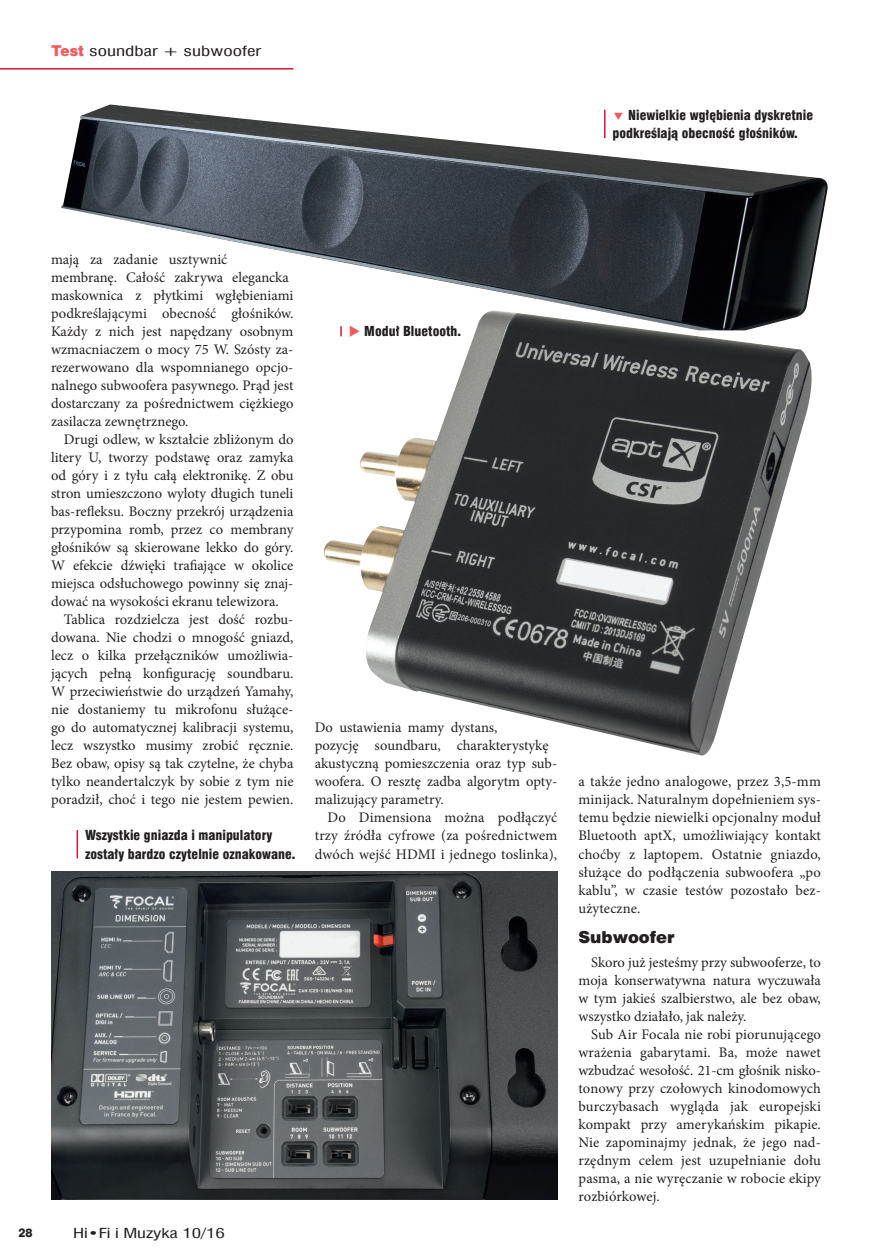
<style>
.page{position:relative;width:872px;height:1255px;background:#fff}
.page>*{position:absolute;margin:0;border:0;box-sizing:border-box;transform-origin:0 0}
.srodtytuly{font:16.5px "Swis 721 Blk EU";color:#231f20}
.tekst{font:14.55px/18px "Minion Pro";color:#231f20;text-align:justify}
.t1{font:13.8px "Swis 721 Cn EU";color:#231f20;scale:1.4 1}
.podpis_do_ilustracji{font:13.5px/18px "Swis 721 Blk Cn EU";color:#231f20}
.t2{font:13.5px "Swis 721 Cn EU";letter-spacing:-.005em;color:#231f20;scale:1.4 1}
.t3{font:12px "Swis 721 Hv EU";color:#231f20}
.s1{font-family:"Swis 721 Blk 2 EU";color:#f05c5e}
.s2{color:#f05c5e}
</style>
<div class="page">
<hr style="left:0;top:68px;width:293px;height:2px;background:#d71634">
<img style="left:61px;top:104px;width:767px;height:206px">
<img style="left:51px;top:871px;width:506px;height:328px">
<svg style="left:604px;top:110px;width:1px;height:28px"></svg>
<img style="left:323px;top:310px;width:489px;height:446px">
<svg style="left:340px;top:326px;width:2px;height:10px"></svg>
<svg style="left:77px;top:830px;width:1px;height:28px"></svg>
<svg style="left:614px;top:113px;width:9px;height:7px"></svg>
<p class="t1" style="left:51px;top:41px;width:152px"><span class="s1">Test</span> soundbar + subwoofer</p>
<p class="podpis_do_ilustracji" style="left:612px;top:107px;width:202px;text-indent:16px">Niewielkie wgłębienia dyskretnie podkreślają obecność głośników.</p>
<p class="tekst" style="left:51px;top:250px;width:244px;text-align:left">mają za zadanie usztywnić membranę. Całość zakrywa elegancka maskownica z płytkimi wgłębieniami podkreślającymi obecność głośników.<br>Każdy z nich jest napędzany osobnym wzmacniaczem o mocy 75 W. Szósty za&shy;rezerwowano dla wspomnianego opcjo&shy;nalnego subwoofera pasywnego. Prąd jest dostarczany za pośrednictwem ciężkiego zasilacza zewnętrznego.</p>
<p class="tekst" style="left:51px;top:430px;width:244px;text-indent:13px">Drugi odlew, w kształcie zbliżonym do litery U, tworzy podstawę oraz zamyka od góry i z tyłu całą elektronikę. Z obu stron umieszczono wyloty długich tuneli bas-refleksu. Boczny przekrój urządzenia przypomina romb, przez co membrany głośników są skierowane lekko do góry.<br>W efekcie dźwięki trafiające w okolice miejsca odsłuchowego powinny się znaj&shy;dować na wysokości ekranu telewizora.</p>
<p class="tekst" style="left:51px;top:610px;width:244px;text-indent:13px">Tablica rozdzielcza jest dość rozbu&shy;dowana. Nie chodzi o mnogość gniazd, lecz o kilka przełączników umożliwia&shy;jących pełną konfigurację soundbaru.<br>W przeciwieństwie do urządzeń Yamahy, nie dostaniemy tu mikrofonu służące&shy;go do automatycznej kalibracji systemu, lecz wszystko musimy zrobić ręcznie.<br>Bez obaw, opisy są tak czytelne, że chyba tylko neandertalczyk by sobie z tym nie poradził, choć i tego nie jestem pewien.</p>
<p class="podpis_do_ilustracji" style="left:85px;top:827px;width:212px">Wszystkie gniazda i manipulatory zostały bardzo czytelnie oznakowane.</p>
<p class="podpis_do_ilustracji" style="left:349px;top:323px;width:114px"><span class="s2">◆</span> Moduł Bluetooth.</p>
<p class="tekst" style="left:315px;top:718px;width:244px;text-align:left">Do ustawienia mamy dystans,<br>pozycję soundbaru, charakterystykę akustyczną pomieszczenia oraz typ sub&shy;woofera. O resztę zadba algorytm opty&shy;malizujący parametry.</p>
<p class="tekst" style="left:315px;top:808px;width:244px;text-indent:13px">Do Dimensiona można podłączyć trzy źródła cyfrowe (za pośrednictwem dwóch wejść HDMI i jednego toslinka),</p>
<p class="t3" style="left:18px;top:1225px;width:16px">28</p>
<p class="t2" style="left:73px;top:1224px;width:110px">Hi•Fi i Muzyka 10/16</p>
<p class="tekst" style="left:578px;top:772px;width:244px">a także jedno analogowe, przez 3,5-mm minijack. Naturalnym dopełnieniem sys&shy;temu będzie niewielki opcjonalny moduł Bluetooth aptX, umożliwiający kontakt choćby z laptopem. Ostatnie gniazdo, służące do podłączenia subwoofera „po kablu”, w czasie testów pozostało bez&shy;użyteczne.</p>
<p class="srodtytuly" style="left:578px;top:926px;width:98px">Subwoofer</p>
<p class="tekst" style="left:578px;top:952px;width:244px;text-indent:13px">Skoro już jesteśmy przy subwooferze, to moja konserwatywna natura wyczuwała w tym jakieś szalbierstwo, ale bez obaw, wszystko działało, jak należy.</p>
<p class="tekst" style="left:578px;top:1024px;width:244px;text-indent:13px">Sub Air Focala nie robi piorunującego wrażenia gabarytami. Ba, może nawet wzbudzać wesołość. 21-cm głośnik nisko&shy;tonowy przy czołowych kinodomowych burczybasach wygląda jak europejski kompakt przy amerykańskim pikapie.<br>Nie zapominajmy jednak, że jego nad&shy;rzędnym celem jest uzupełnianie dołu pasma, a nie wyręczanie w robocie ekipy rozbiórkowej.</p>
</div>
